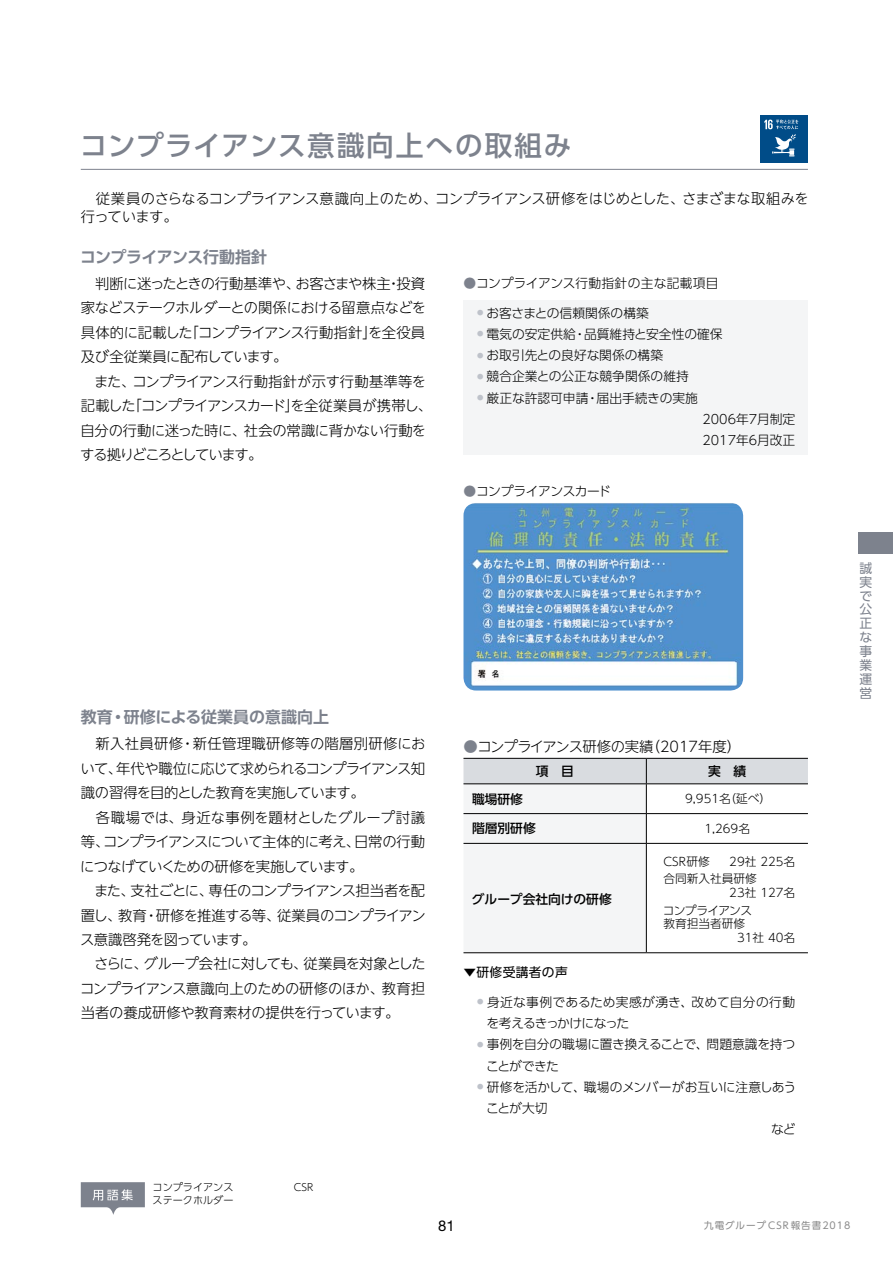
<style>
.page{position:relative;width:893px;height:1263px;background:#fff}
.page>*{position:absolute;margin:0;border:0;box-sizing:border-box;transform-origin:0 0}
.t1{font:500 27.6px "UD Shin Go Pro";letter-spacing:.06em;color:#7d828d}
.t2{font:700 15.9px "UD Shin Go Pro De";letter-spacing:-.005em;color:#7d828d}
.t3{font:700 15.9px "UD Shin Go Pro De";letter-spacing:-.035em;color:#7d828d}
.t4{font:14.85px "Helvetica Neue LT Std";color:#000}
.t5{font:300 14.4px/24.5px "UD Shin Go NT Pro";letter-spacing:-.04em;color:#000}
.t6{font:300 14.4px "UD Shin Go NT Pro";letter-spacing:-.015em;color:#000}
.t7{font:300 12.75px/21.3px "UD Shin Go Pro";color:#000}
.t8{font:300 12.75px/21.3px "UD Shin Go Pro";letter-spacing:-.025em;color:#000}
.t9{font:500 12.75px "UD Shin Go Pro";color:#000}
.t10{font:300 12.75px "UD Shin Go Pro";letter-spacing:-.035em;color:#000}
.t11{font:12.75px/14px "UD Shin Go Pro";color:#7d828d;text-align:justify}
.t12{font:12.75px "UD Shin Go Pro";letter-spacing:.025em;color:#000}
.t13{font:300 11.7px/17.7px "UD Shin Go Pro";color:#000}
.t14{font:300 11.7px/17.7px "UD Shin Go Pro";letter-spacing:-.035em;color:#000}
.t15{font:300 10.05px/12.8px "UD Shin Go Pro";color:#000}
.t16{font:9.6px "UD Shin Go Pro";letter-spacing:.1em;color:#898989}
.s1{color:#7d828d}
</style>
<div class="page">
<div style="left:463px;top:300px;width:344px;height:155px;background:#f4f5f6"></div>
<div style="left:858px;top:533px;width:35px;height:21px;background:#7d828d"></div>
<img style="left:463px;top:503px;width:280px;height:187px">
<svg style="left:463px;top:759px;width:345px;height:193px"></svg>
<hr style="left:646px;top:843px;width:1px;height:109px;background:#000">
<hr style="left:463px;top:813px;width:183px;height:1px;background:#000">
<hr style="left:646px;top:813px;width:162px;height:1px;background:#000">
<hr style="left:463px;top:843px;width:183px;height:1px;background:#000">
<hr style="left:646px;top:843px;width:162px;height:1px;background:#000">
<hr style="left:463px;top:758px;width:183px;height:1px;background:#000">
<hr style="left:646px;top:758px;width:162px;height:1px;background:#000">
<hr style="left:463px;top:783px;width:183px;height:1px;background:#000">
<hr style="left:646px;top:783px;width:162px;height:1px;background:#000">
<hr style="left:463px;top:952px;width:183px;height:1px;background:#000">
<hr style="left:646px;top:952px;width:162px;height:1px;background:#000">
<hr style="left:81px;top:169px;width:727px;height:1px;background:#7d828d">
<svg style="left:81px;top:1182px;width:64px;height:33px"></svg>
<div style="left:761px;top:116px;width:47px;height:47px;background:#004c88"></div>
<svg style="left:764px;top:120px;width:34px;height:36px"></svg>
<h1 class="t1" style="left:80px;top:123px;width:493px">コンプライアンス意識向上への取組み</h1>
<p class="t5" style="left:81px;top:189px;width:730px;line-height:18px">　従業員のさらなるコンプライアンス意識向上のため、コンプライアンス研修をはじめとした、さまざまな取組みを行っています。</p>
<p class="t3" style="left:80px;top:244px;width:188px">コンプライアンス行動指針</p>
<p class="t5" style="left:80px;top:271px;width:353px">　判断に迷ったときの行動基準や、お客さまや株主・投資家などステークホルダーとの関係における留意点などを具体的に記載した「コンプライアンス行動指針」を全役員及び全従業員に配布しています。<br>　また、コンプライアンス行動指針が示す行動基準等を記載した「コンプライアンスカード」を全従業員が携帯し、自分の行動に迷った時に、社会の常識に背かない行動をする拠りどころとしています。</p>
<p class="t7" style="left:463px;top:272px;width:257px"><span class="s1">●</span>コンプライアンス行動指針の主な記載項目</p>
<p class="t7" style="left:477px;top:302px;width:173px"><sup>●</sup> お客さまとの信頼関係の構築</p>
<p class="t7" style="left:477px;top:323px;width:247px"><sup>●</sup> 電気の安定供給・品質維持と安全性の確保</p>
<p class="t7" style="left:477px;top:344px;width:188px"><sup>●</sup> お取引先との良好な関係の構築</p>
<p class="t7" style="left:477px;top:365px;width:213px"><sup>●</sup> 競合企業との公正な競争関係の維持</p>
<p class="t7" style="left:477px;top:387px;width:222px"><sup>●</sup> 厳正な許認可申請・届出手続きの実施</p>
<p class="t7" style="left:702px;top:408px;width:94px">2006年7月制定<br>2017年6月改正</p>
<p class="t10" style="left:463px;top:481px;width:149px"><span class="s1">●</span>コンプライアンスカード</p>
<p class="t2" style="left:81px;top:704px;width:250px">教育・研修による従業員の意識向上</p>
<p class="t5" style="left:80px;top:731px;width:347px">　新入社員研修・新任管理職研修等の階層別研修において、年代や職位に応じて求められるコンプライアンス知識の習得を目的とした教育を実施しています。<br>　各職場では、身近な事例を題材としたグループ討議等、コンプライアンスについて主体的に考え、日常の行動につなげていくための研修を実施しています。<br>　また、支社ごとに、専任のコンプライアンス担当者を配置し、教育・研修を推進する等、従業員のコンプライアンス意識啓発を図っています。<br>　さらに、グループ会社に対しても、従業員を対象としたコンプライアンス意識向上のための研修のほか、教育担当者の養成研修や教育素材の提供を行っています。</p>
<p class="t6" style="left:463px;top:735px;width:279px"><span class="s1">●</span>コンプライアンス研修の実績（2017年度）</p>
<p class="t9" style="left:536px;top:761px;width:40px">項　目</p>
<p class="t9" style="left:708px;top:761px;width:40px">実　績</p>
<p class="t9" style="left:472px;top:788px;width:53px">職場研修</p>
<p class="t13" style="left:685px;top:789px;width:87px">9,951名（延べ）</p>
<p class="t9" style="left:472px;top:818px;width:65px">階層別研修</p>
<p class="t13" style="left:704px;top:819px;width:47px">1,269名</p>
<p class="t9" style="left:472px;top:889px;width:141px">グループ会社向けの研修</p>
<p class="t12" style="left:463px;top:962px;width:106px">▼研修受講者の声</p>
<p class="t13" style="left:663px;top:852px;width:48px">CSR研修</p>
<p class="t13" style="left:663px;top:852px;width:133px;text-indent:66px">29社 225名合同新入社員研修</p>
<p class="t14" style="left:663px;top:883px;width:134px;text-indent:66px">23社 127名コンプライアンス</p>
<p class="t13" style="left:737px;top:916px;width:60px;line-height:13.5px;text-indent:-74px">教育担当者研修<br>31社 40名</p>
<p class="t7" style="left:486px;top:991px;width:310px;text-indent:-9px"><sup>●</sup> 身近な事例であるため実感が湧き、改めて自分の行動を考えるきっかけになった</p>
<p class="t8" style="left:486px;top:1033px;width:311px;text-indent:-9px"><sup>●</sup> 事例を自分の職場に置き換えることで、問題意識を持つことができた</p>
<p class="t7" style="left:477px;top:1076px;width:321px"><sup>●</sup> 研修を活かして、職場のメンバーがお互いに注意しあう</p>
<p class="t7" style="left:486px;top:1097px;width:63px">ことが大切</p>
<p class="t7" style="left:771px;top:1118px;width:26px">など</p>
<p class="t11" style="left:859px;top:561px;width:14px">誠実で公正な事業運営</p>
<p class="t15" style="left:153px;top:1181px;width:82px">コンプライアンスステークホルダー</p>
<p class="t15" style="left:294px;top:1181px;width:21px">CSR</p>
<p class="t4" style="left:438px;top:1217px;width:18px">81</p>
<p class="t16" style="left:704px;top:1217px;width:148px">九電グループCSR報告書2018</p>
</div>
